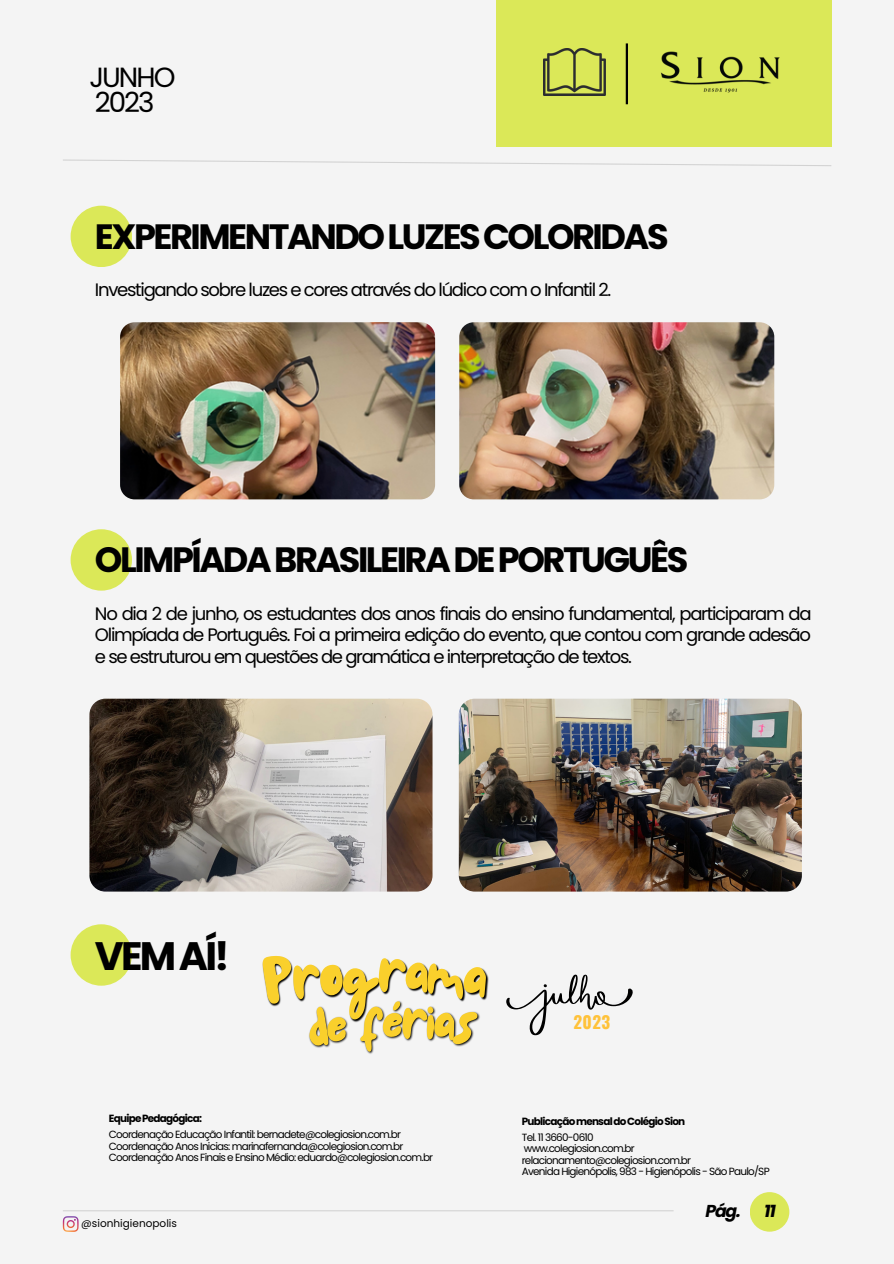
<style>
.page{position:relative;width:894px;height:1264px;background:#fff}
.page>*{position:absolute;margin:0;border:0;box-sizing:border-box;transform-origin:0 0}
.t1{font:63.3px "NF Lepetitcochon Regular";color:#fad02c}
.t2{font:57.9px "NF Lepetitcochon Regular";color:#fad02c}
.t3{font:700 39.6px "Poppins";letter-spacing:-.07em;color:#000}
.t4{font:700 35.1px "Poppins";letter-spacing:-.07em;color:#000}
.t5{font:27.75px/24.8px "Poppins";letter-spacing:-.07em;color:#000}
.t6{font:18px/21.5px "Poppins";letter-spacing:-.07em;color:#000;text-align:justify}
.t7{font:italic 700 17.25px "Poppins";color:#000}
.t8{font:700 17.1px "Oswald";color:#ffc23a}
.t9{font:10.5px "Poppins";color:#000}
.t10{font:10.35px "Poppins";letter-spacing:-.07em;color:#000}
.t11{font:700 10.35px "Poppins";letter-spacing:-.07em;color:#000}
</style>
<div class="page">
<div style="left:0;top:0;width:893px;height:1263px;background:#f4f4f4"></div>
<hr style="left:63px;top:1210px;width:610px;height:1px;background:#000">
<div style="left:749px;top:1192px;width:40px;height:39px;background:#dbe858;border-radius:50%"></div>
<div style="left:496px;top:0;width:335px;height:147px;background:#dbe858"></div>
<img style="left:543px;top:49px;width:62px;height:46px">
<hr style="left:625px;top:43px;width:2px;height:61px;background:#000">
<svg style="left:63px;top:159px;width:769px;height:7px"></svg>
<img style="left:661px;top:51px;width:119px;height:42px">
<svg style="left:63px;top:1216px;width:16px;height:15px"></svg>
<div style="left:71px;top:924px;width:61px;height:61px;background:#dbe858;border-radius:50%"></div>
<svg style="left:506px;top:974px;width:127px;height:61px"></svg>
<div style="left:71px;top:206px;width:61px;height:61px;background:#dbe858;border-radius:50%"></div>
<div style="left:71px;top:529px;width:61px;height:61px;background:#dbe858;border-radius:50%"></div>
<img style="left:120px;top:322px;width:315px;height:177px;border-radius:15px">
<img style="left:459px;top:322px;width:315px;height:177px;border-radius:15px">
<img style="left:89px;top:698px;width:343px;height:193px;border-radius:16px">
<img style="left:458px;top:698px;width:343px;height:193px;border-radius:16px">
<svg style="left:262px;top:956px;width:225px;height:96px"></svg>
<p class="t5" style="left:89px;top:65px;width:88px">JUNHO<br>2023</p>
<p class="t4" style="left:95px;top:212px;width:575px">EXPERIMENTANDOLUZESCOLORIDAS</p>
<p class="t6" style="left:95px;top:279px;width:517px">Investigando sobre luzes e cores através do lúdico com o Infantil 2.</p>
<p class="t4" style="left:95px;top:535px;width:594px">OLIMPÍADABRASILEIRADEPORTUGUÊS</p>
<p class="t6" style="left:95px;top:603px;width:718px">No dia 2 de junho, os estudantes dos anos finais do ensino fundamental, participaram da Olimpíada de Português. Foi a primeira edição do evento, que contou com grande adesão e se estruturou em questões de gramática e interpretação de textos.</p>
<p class="t3" style="left:95px;top:928px;width:136px">VEMAÍ!</p>
<p class="t1" style="left:378px;top:926px;width:31px">r</p>
<p class="t2" style="left:401px;top:979px;width:28px">r</p>
<p class="t8" style="left:573px;top:1008px;width:38px">2023</p>
<p class="t11" style="left:109px;top:1111px;width:95px">EquipePedagógica:</p>
<p class="t10" style="left:109px;top:1127px;width:293px">Coordenação Educação Infantil: bernadete@colegiosion.com.br</p>
<p class="t10" style="left:109px;top:1138px;width:296px">Coordenação Anos Inicias: marinafernanda@colegiosion.com.br</p>
<p class="t10" style="left:109px;top:1150px;width:326px">Coordenação Anos Finais e Ensino Médio: eduardo@colegiosion.com.br</p>
<p class="t9" style="left:81px;top:1215px;width:97px">@sionhigienopolis</p>
<p class="t11" style="left:521px;top:1113px;width:165px">PublicaçãomensaldoColégioSion</p>
<p class="t10" style="left:521px;top:1130px;width:73px">Tel. 11 3660-0610</p>
<p class="t10" style="left:523px;top:1141px;width:112px">www.colegiosion.com.br</p>
<p class="t10" style="left:521px;top:1152px;width:171px">relacionamento@colegiosion.com.br</p>
<p class="t10" style="left:521px;top:1163px;width:249px">Avenida Higienópolis, 983 - Higienópolis - São Paulo/SP</p>
<p class="t7" style="left:705px;top:1198px;width:37px">Pág.</p>
<p class="t7" style="left:763px;top:1198px;width:13px">11</p>
</div>
